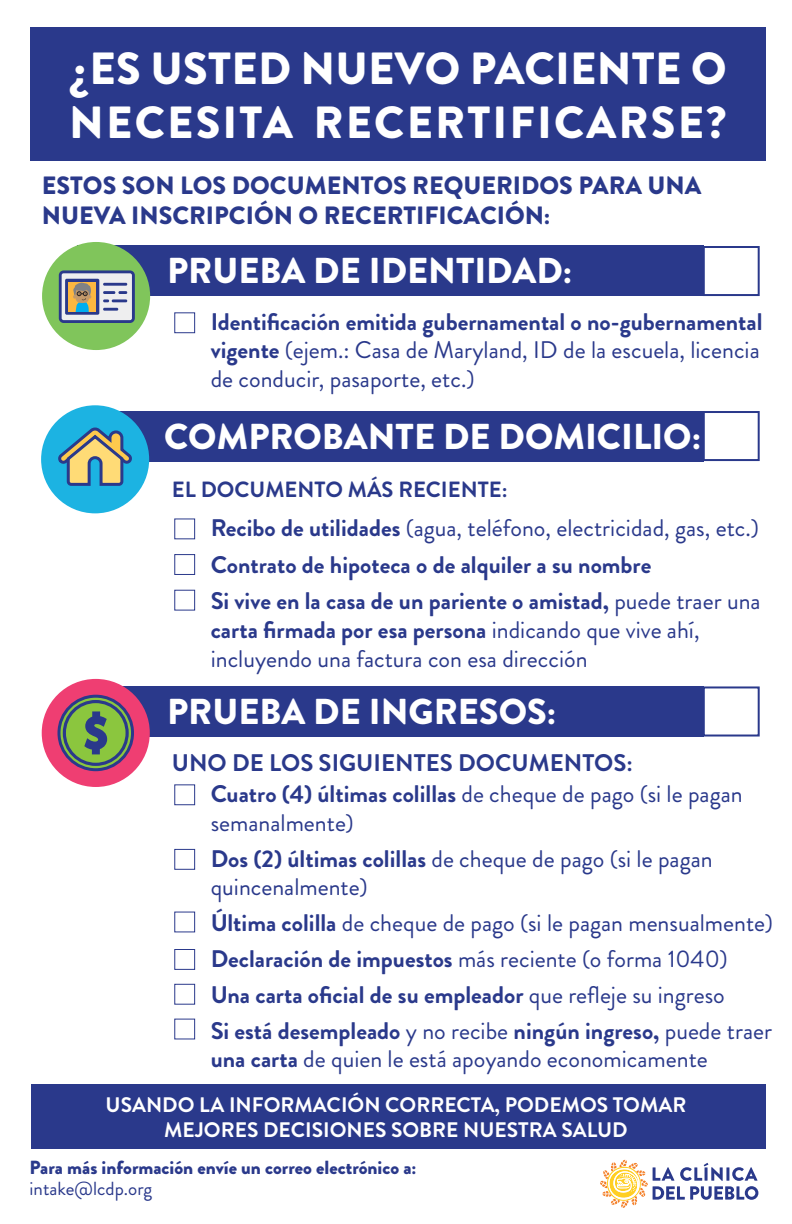
<style>
.page{position:relative;width:792px;height:1224px;background:#fff}
.page>*{position:absolute;margin:0;border:0;box-sizing:border-box;transform-origin:0 0}
.t1{font:900 45px/54px "Brandon Grotesque";letter-spacing:.05em;color:#fff}
.t2{font:900 36px "Brandon Grotesque";color:#fff}
.t3{font:900 25px/30px "Brandon Grotesque";color:#2a398b}
.t4{font:24px/28.8px "Brandon Grotesque";color:#2a398b}
.t5{font:700 24px/36.8px "Brandon Grotesque";color:#2a398b}
.t6{font:700 22px "Brandon Grotesque";color:#2a398b}
.t7{font:700 21px/25.2px "Brandon Grotesque";color:#fff;text-align:center}
.t8{font:900 19px "Brandon Grotesque";color:#2a398b}
.t9{font:19px "Brandon Grotesque";color:#2a398b}
.s1{font-weight:700}
.s2{font-weight:400}
</style>
<div class="page">
<div style="left:77px;top:411px;width:627px;height:50px;background:#2a398b"></div>
<div style="left:703px;top:411px;width:57px;height:50px;border:2px solid #2a398b"></div>
<div style="left:77px;top:686px;width:627px;height:50px;background:#2a398b"></div>
<div style="left:703px;top:686px;width:57px;height:51px;border:2px solid #2a398b"></div>
<div style="left:77px;top:246px;width:627px;height:50px;background:#2a398b"></div>
<div style="left:42px;top:242px;width:108px;height:108px;background:#80c55b;border-radius:50%"></div>
<div style="left:30px;top:28px;width:735px;height:133px;background:#2a398b"></div>
<svg style="left:600px;top:1160px;width:158px;height:48px"></svg>
<div style="left:31px;top:1084px;width:735px;height:65px;background:#2a398b"></div>
<div style="left:174px;top:518px;width:21px;height:21px;border:1px solid #2a398b"></div>
<div style="left:174px;top:312px;width:21px;height:21px;border:1px solid #2a398b"></div>
<div style="left:174px;top:554px;width:21px;height:21px;border:1px solid #2a398b"></div>
<div style="left:174px;top:590px;width:21px;height:21px;border:1px solid #2a398b"></div>
<div style="left:174px;top:784px;width:21px;height:21px;border:1px solid #2a398b"></div>
<div style="left:174px;top:849px;width:21px;height:21px;border:1px solid #2a398b"></div>
<div style="left:174px;top:912px;width:21px;height:20px;border:1px solid #2a398b"></div>
<div style="left:174px;top:949px;width:21px;height:21px;border:1px solid #2a398b"></div>
<div style="left:174px;top:984px;width:21px;height:21px;border:1px solid #2a398b"></div>
<div style="left:174px;top:1019px;width:21px;height:20px;border:1px solid #2a398b"></div>
<div style="left:703px;top:246px;width:57px;height:50px;border:2px solid #2a398b"></div>
<svg style="left:59px;top:270px;width:76px;height:53px;background:#a2a3b0"></svg>
<div style="left:41px;top:405px;width:108px;height:108px;background:#1cb3e2;border-radius:50%"></div>
<svg style="left:55px;top:427px;width:80px;height:87px"></svg>
<div style="left:42px;top:679px;width:108px;height:108px;background:#ef3e72;border-radius:50%"></div>
<svg style="left:61px;top:696px;width:72px;height:74px"></svg>
<div style="left:57px;top:695px;width:77px;height:76px;border:3px solid #2a398b;border-radius:50%"></div>
<h1 class="t1" style="left:69px;top:42px;width:659px">¿ES USTED NUEVO PACIENTE O<br>NECESITA RECERTIFICARSE?</h1>
<p class="t3" style="left:42px;top:171px;width:661px">ESTOS SON LOS DOCUMENTOS REQUERIDOS PARA UNA<br>NUEVA INSCRIPCIÓN O RECERTIFICACIÓN:</p>
<h2 class="t2" style="left:167px;top:245px;width:406px">PRUEBA DE IDENTIDAD:</h2>
<p class="t4" style="left:211px;top:307px;width:553px;text-align:justify"><span class="s1">Identificación emitida gubernamental o no-gubernamental vigente</span> (ejem.: Casa de Maryland, ID de la escuela, licencia de conducir, pasaporte, etc.)</p>
<h2 class="t2" style="left:164px;top:411px;width:538px">COMPROBANTE DE DOMICILIO:</h2>
<p class="t6" style="left:172px;top:474px;width:337px">EL DOCUMENTO MÁS RECIENTE:</p>
<p class="t5" style="left:211px;top:509px;width:551px">Recibo de utilidades <span class="s2">(agua, teléfono, electricidad, gas, etc.)<br></span>Contrato de hipoteca o de alquiler a su nombre<br>Si vive en la casa de un pariente o amistad, <span class="s2">puede traer una</span></p>
<p class="t4" style="left:211px;top:616px;width:490px"><span class="s1">carta firmada por esa persona</span> indicando que vive ahí, incluyendo una factura con esa dirección</p>
<h2 class="t2" style="left:167px;top:686px;width:391px">PRUEBA DE INGRESOS:</h2>
<p class="t5" style="left:172px;top:744px;width:463px">UNO DE LOS SIGUIENTES DOCUMENTOS:</p>
<p class="t4" style="left:211px;top:780px;width:533px"><span class="s1">Cuatro (4) últimas colillas</span> de cheque de pago (si le pagan semanalmente)</p>
<p class="t4" style="left:211px;top:844px;width:503px"><span class="s1">Dos (2) últimas colillas</span> de cheque de pago (si le pagan quincenalmente)</p>
<p class="t4" style="left:211px;top:905px;width:564px;line-height:35.8px"><span class="s1">Última colilla</span> de cheque de pago (si le pagan mensualmente)<br><span class="s1">Declaración de impuestos</span> más reciente (o forma 1040)<br><span class="s1">Una carta oficial de su empleador</span> que refleje su ingreso<br><span class="s1">Si está desempleado</span> y no recibe <span class="s1">ningún ingreso,</span> puede traer</p>
<p class="t4" style="left:211px;top:1045px;width:499px"><span class="s1">una carta</span> de quien le está apoyando economicamente</p>
<p class="t7" style="left:106px;top:1092px;width:582px">USANDO LA INFORMACIÓN CORRECTA, PODEMOS TOMAR<br>MEJORES DECISIONES SOBRE NUESTRA SALUD</p>
<p class="t8" style="left:30px;top:1154px;width:388px">Para más información envíe un correo electrónico a:</p>
<p class="t9" style="left:30px;top:1176px;width:124px">intake@lcdp.org</p>
</div>
